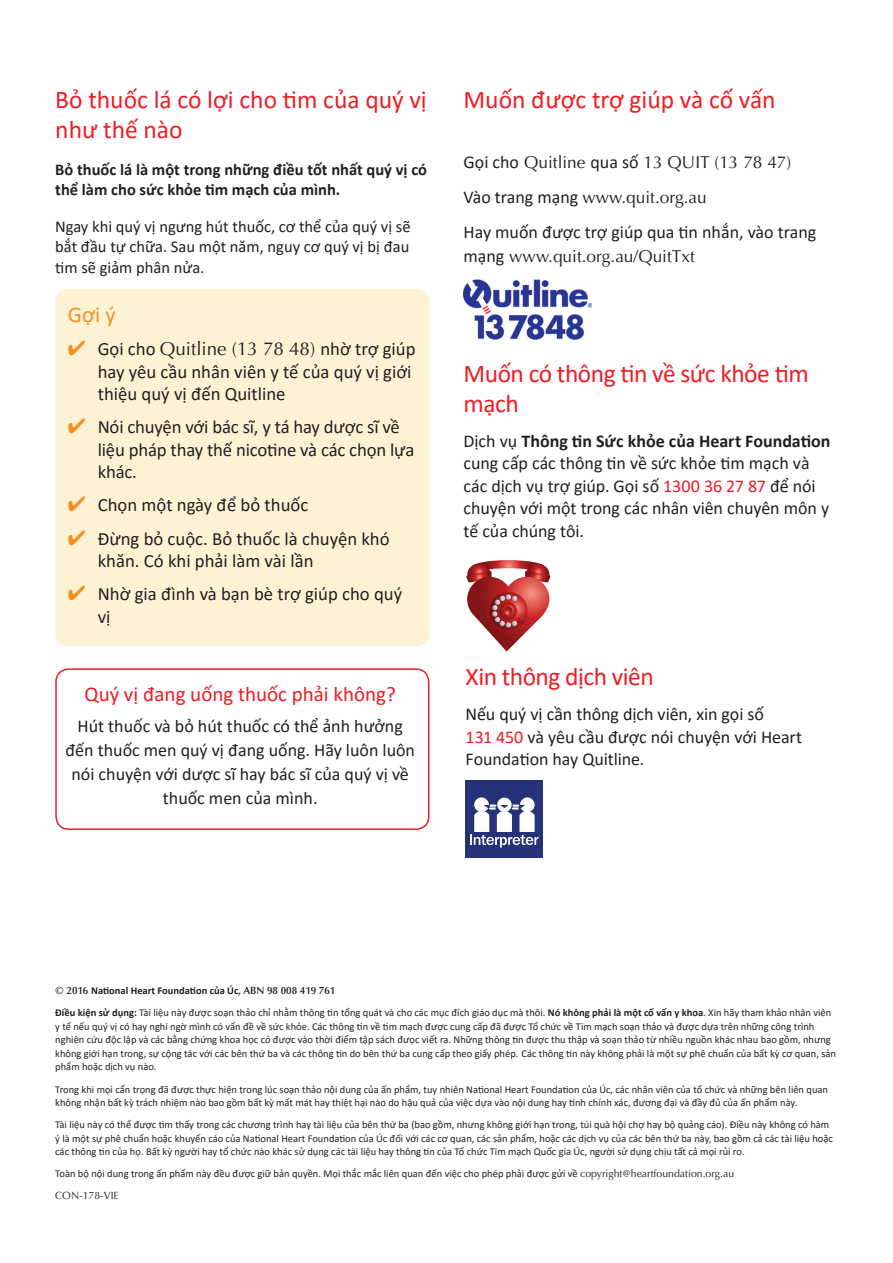
<style>
.page{position:relative;width:893px;height:1263px;background:#fff}
.page>*{position:absolute;margin:0;border:0;box-sizing:border-box;transform-origin:0 0}
.t1{font:25.5px/30px "Calibri";letter-spacing:-.005em;color:#ee1d23}
.t2{font:22.5px "Calibri";color:#f68f1e}
.t3{font:21px "Calibri";color:#ee1d23}
.t4{font:18.75px/22.5px "Calibri";color:#231f20}
.t5{font:18px/22.5px "Calibri";color:#231f20}
.t6{font:17.25px/35.2px "Optima LT Std";color:#231f20}
.t7{font:16.5px/19.8px "Calibri";color:#231f20}
.t8{font:700 16.5px/19.8px "Calibri";color:#231f20}
.t9{font:10.5px/13.5px "Calibri";color:#231f20}
.t10{font:10.5px "Optima LT Std";color:#231f20}
.s1{color:#f68f1e}
.s2{font-family:"Optima LT Std"}
.s3{font-family:"Calibri";font-size:18px}
.s4{font-weight:700}
.s5{color:#ee1d23}
.s6{font-family:"Optima LT Std";font-weight:600}
</style>
<div class="page">
<div style="left:55px;top:668px;width:374px;height:162px;border:2px solid #ee1d23;border-radius:13px"></div>
<img style="left:463px;top:279px;width:129px;height:61px">
<div style="left:466px;top:780px;width:77px;height:78px;background:#253279"></div>
<svg style="left:470px;top:797px;width:69px;height:50px"></svg>
<svg style="left:466px;top:560px;width:85px;height:91px"></svg>
<div style="left:55px;top:289px;width:374px;height:357px;background:#fef2d5;border-radius:13px"></div>
<h1 class="t1" style="left:55px;top:84px;width:373px">Bỏ thuốc lá có lợi cho tim của quý vị như thế nào</h1>
<h3 class="t8" style="left:55px;top:159px;width:373px">Bỏ thuốc lá là một trong những điều tốt nhất quý vị có thể làm cho sức khỏe tim mạch của mình.</h3>
<h3 class="t7" style="left:55px;top:216px;width:357px">Ngay khi quý vị ngưng hút thuốc, cơ thể của quý vị sẽ bắt đầu tự chữa. Sau một năm, nguy cơ quý vị bị đau</h3>
<h3 class="t7" style="left:55px;top:257px;width:151px">tim sẽ giảm phân nửa.</h3>
<h2 class="t2" style="left:68px;top:299px;width:49px">Gợi ý</h2>
<h3 class="t4" style="left:98px;top:337px;width:319px;text-indent:-30px"><span class="s1">✔</span> Gọi cho <span class="s2">Quitline (13 78 48)</span> nhờ trợ giúp hay yêu cầu nhân viên y tế của quý vị giới thiệu quý vị đến Quitline</h3>
<h3 class="t4" style="left:98px;top:415px;width:318px;text-indent:-30px"><span class="s1">✔</span> Nói chuyện với bác sĩ, y tá hay dược sĩ về liệu pháp thay thế nicotine và các chọn lựa khác.</h3>
<h3 class="t4" style="left:68px;top:493px;width:242px"><span class="s1">✔</span> Chọn một ngày để bỏ thuốc</h3>
<h3 class="t4" style="left:98px;top:527px;width:293px;text-indent:-30px"><span class="s1">✔</span> Đừng bỏ cuộc. Bỏ thuốc là chuyện khó khăn. Có khi phải làm vài lần</h3>
<h3 class="t4" style="left:98px;top:582px;width:306px;text-indent:-30px"><span class="s1">✔</span> Nhờ gia đình và bạn bè trợ giúp cho quý vị</h3>
<h3 class="t3" style="left:85px;top:680px;width:313px">Quý vị đang uống thuốc phải không?</h3>
<h3 class="t5" style="left:65px;top:713px;width:351px;line-height:24px;text-align:center">Hút thuốc và bỏ hút thuốc có thể ảnh hưởng đến thuốc men quý vị đang uống. Hãy luôn luôn nói chuyện với dược sĩ hay bác sĩ của quý vị về thuốc men của mình.</h3>
<h1 class="t1" style="left:463px;top:84px;width:314px">Muốn được trợ giúp và cố vấn</h1>
<h3 class="t6" style="left:463px;top:144px;width:329px"><span class="s3">Gọi cho</span> Quitline <span class="s3">qua số</span> 13 QUIT (13 78 47)<br><span class="s3">Vào trang mạng</span> www.quit.org.au</h3>
<h3 class="t5" style="left:463px;top:220px;width:354px">Hay muốn được trợ giúp qua tin nhắn, vào trang</h3>
<h3 class="t6" style="left:463px;top:239px;width:233px"><span class="s3">mạng</span> www.quit.org.au/QuitTxt</h3>
<h1 class="t1" style="left:463px;top:357px;width:347px">Muốn có thông tin về sức khỏe tim mạch</h1>
<h3 class="t5" style="left:463px;top:429px;width:369px">Dịch vụ <span class="s4">Thông tin Sức khỏe của Heart Foundation </span>cung cấp các thông tin về sức khỏe tim mạch và các dịch vụ trợ giúp. Gọi số <span class="s5">1300 36 27 87</span> để nói chuyện với một trong các nhân viên chuyên môn y tế của chúng tôi.</h3>
<h1 class="t1" style="left:466px;top:661px;width:190px">Xin thông dịch viên</h1>
<h3 class="t5" style="left:466px;top:703px;width:338px">Nếu quý vị cần thông dịch viên, xin gọi số<br><span class="s5">131 450</span> và yêu cầu được nói chuyện với Heart<br>Foundation hay Quitline.</h3>
<p class="t9" style="left:55px;top:980px;width:778px;line-height:22px"><span class="s6">© 2016</span> <span class="s4">National Heart Foundation của Úc</span><span class="s6">, ABN 98 008 419 761<br></span><span class="s4">Điều kiện sử dụng:</span> Tài liệu này được soạn thảo chỉ nhằm thông tin tổng quát và cho các mục đích giáo dục mà thôi. <span class="s4">Nó không phải là một cố vấn y khoa</span>. Xin hãy tham khảo nhân viên</p>
<p class="t9" style="left:55px;top:1019px;width:782px">y tế nếu quý vị có hay nghi ngờ mình có vấn đề về sức khỏe. Các thông tin về tim mạch được cung cấp đã được Tổ chức về Tim mạch soạn thảo và được dựa trên những công trình nghiên cứu độc lập và các bằng chứng khoa học có được vào thời điểm tập sách đưọc viết ra. Những thông tin được thu thập và soạn thảo từ nhiều nguồn khác nhau bao gồm, nhưng không giới hạn trong, sự cộng tác với các bên thứ ba và các thông tin do bên thứ ba cung cấp theo giấy phép. Các thông tin này không phải là một sự phê chuẩn của bất kỳ cơ quan, sản phẩm hoặc dịch vụ nào.</p>
<p class="t9" style="left:55px;top:1082px;width:774px">Trong khi mọi cẩn trọng đã được thực hiện trong lúc soạn thảo nội dung của ấn phẩm, tuy nhiên National Heart Foundation của Úc, các nhân viên của tổ chức và những bên liên quan không nhận bất kỳ trách nhiệm nào bao gồm bất kỳ mất mát hay thiệt hại nào do hậu quả của việc dựa vào nội dung hay tính chính xác, đương đại và đầy đủ của ấn phẩm này.</p>
<p class="t9" style="left:55px;top:1117px;width:779px">Tài liệu này có thể được tìm thấy trong các chương trình hay tài liệu của bên thứ ba (bao gồm, nhưng không giới hạn trong, túi quà hội chợ hay bộ quảng cáo). Điều này không có hàm ý là một sự phê chuẩn hoặc khuyến cáo của National Heart Foundation của Úc đối với các cơ quan, các sản phẩm, hoặc các dịch vụ của các bên thứ ba này, bao gồm cả các tài liệu hoặc các thông tin của họ. Bất kỳ người hay tổ chức nào khác sử dụng các tài liệu hay thông tin của Tổ chức Tim mạch Quốc gia Úc, người sử dụng chịu tất cả mọi rủi ro.</p>
<p class="t9" style="left:55px;top:1166px;width:680px">Toàn bộ nội dung trong ấn phẩm này đều được giữ bản quyền. Mọi thắc mắc liên quan đến việc cho phép phải được gửi về <span class="s2">copyright@heartfoundation.org.au</span></p>
<p class="t10" style="left:55px;top:1189px;width:65px">CON-178-VIE</p>
</div>
